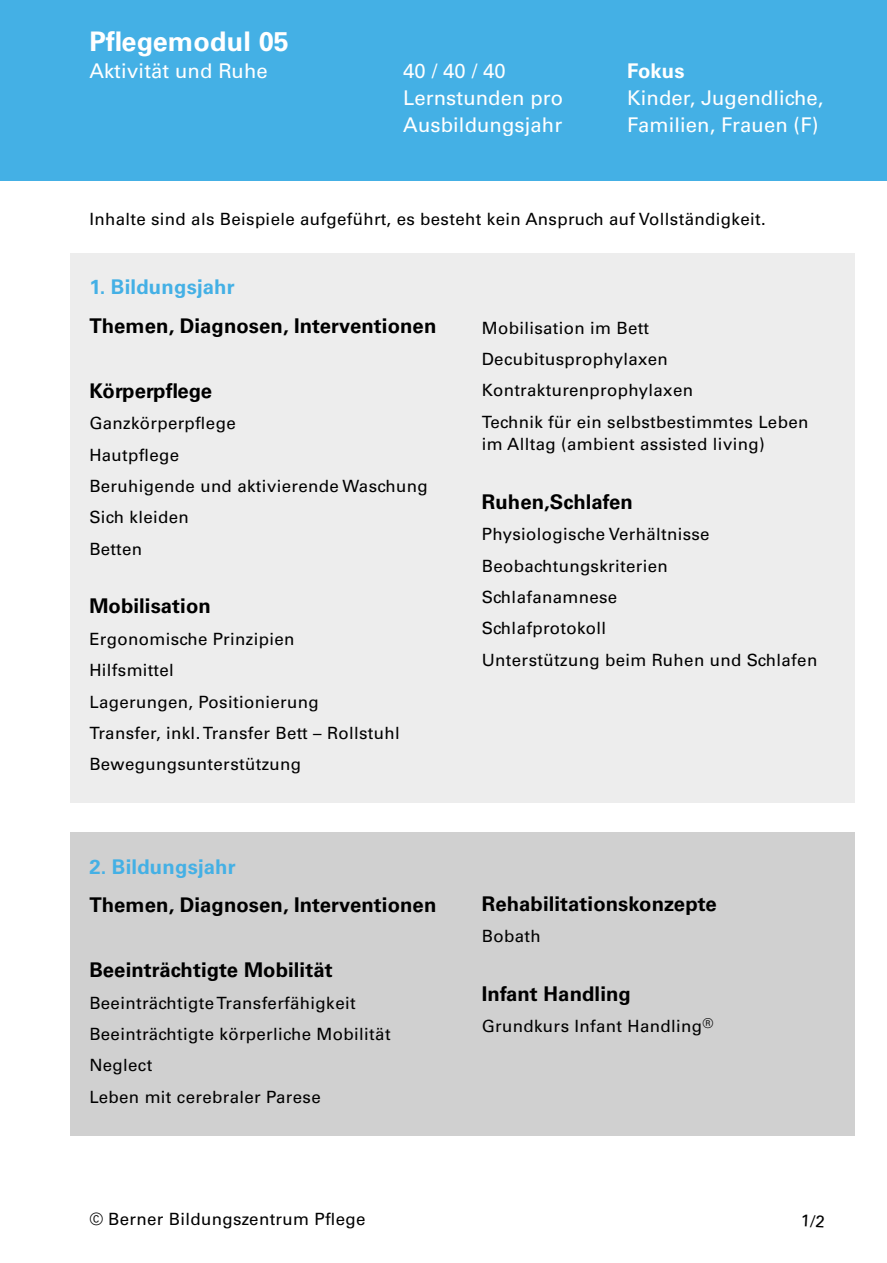
<style>
.page{position:relative;width:887px;height:1263px;background:#fff}
.page>*{position:absolute;margin:0;border:0;box-sizing:border-box;transform-origin:0 0}
.t1{font:700 27px "Univers LT Std";letter-spacing:.005em;color:#fff}
.t2{font:700 20.25px "Univers LT Std";letter-spacing:.005em;color:#000}
.t3{font:20.25px/27px "Univers LT Std";letter-spacing:.005em;color:#fff}
.t4{font:700 20.25px "Univers LT Std";letter-spacing:.01em;color:#44b0e5}
.t5{font:700 20.25px "Univers LT Std";letter-spacing:.005em;color:#fff}
.t6{font:16.88px/31.3px "Univers LT Std";letter-spacing:.02em;color:#000}
</style>
<div class="page">
<div style="left:0;top:0;width:887px;height:180px;background:#44b0e5"></div>
<div style="left:70px;top:253px;width:785px;height:549px;background:#ededed"></div>
<div style="left:70px;top:832px;width:785px;height:303px;background:#d0d0d0"></div>
<h1 class="t1" style="left:89px;top:26px;width:201px">Pflegemodul 05</h1>
<p class="t3" style="left:89px;top:58px;width:180px">Aktivität und Ruhe</p>
<p class="t3" style="left:403px;top:58px;width:161px">40 / 40 / 40<br>Lernstunden pro<br>Ausbildungsjahr</p>
<p class="t5" style="left:627px;top:59px;width:59px">Fokus</p>
<p class="t3" style="left:627px;top:85px;width:198px">Kinder, Jugendliche,<br>Familien, Frauen (F)</p>
<p class="t6" style="left:89px;top:203px;width:678px">Inhalte sind als Beispiele aufgeführt, es besteht kein Anspruch auf Vollständigkeit.</p>
<p class="t4" style="left:89px;top:275px;width:147px">1. Bildungsjahr</p>
<p class="t2" style="left:89px;top:314px;width:348px">Themen, Diagnosen, Interventionen</p>
<p class="t2" style="left:89px;top:379px;width:124px">Körperpflege</p>
<p class="t6" style="left:89px;top:408px;width:340px">Ganzkörperpflege<br>Hautpflege<br>Beruhigende und aktivierende Waschung<br>Sich kleiden<br>Betten</p>
<p class="t2" style="left:89px;top:594px;width:123px">Mobilisation</p>
<p class="t6" style="left:89px;top:623px;width:312px">Ergonomische Prinzipien<br>Hilfsmittel<br>Lagerungen, Positionierung<br>Transfer, inkl. Transfer Bett – Rollstuhl<br>Bewegungsunterstützung</p>
<p class="t4" style="left:89px;top:855px;width:148px">2. Bildungsjahr</p>
<p class="t2" style="left:89px;top:893px;width:348px">Themen, Diagnosen, Interventionen</p>
<p class="t2" style="left:89px;top:958px;width:245px">Beeinträchtigte Mobilität</p>
<p class="t6" style="left:89px;top:987px;width:303px">Beeinträchtigte Transferfähigkeit<br>Beeinträchtigte körperliche Mobilität<br>Neglect<br>Leben mit cerebraler Parese</p>
<p class="t6" style="left:89px;top:1203px;width:278px">© Berner Bildungszentrum Pflege</p>
<p class="t6" style="left:482px;top:312px;width:328px">Mobilisation im Bett<br>Decubitusprophylaxen<br>Kontrakturenprophylaxen<br>Technik für ein selbstbestimmtes Leben</p>
<p class="t6" style="left:482px;top:429px;width:284px">im Alltag (ambient assisted living)</p>
<p class="t2" style="left:482px;top:490px;width:152px">Ruhen,Schlafen</p>
<p class="t6" style="left:482px;top:519px;width:337px">Physiologische Verhältnisse<br>Beobachtungskriterien<br>Schlafanamnese<br>Schlafprotokoll<br>Unterstützung beim Ruhen und Schlafen</p>
<p class="t2" style="left:482px;top:892px;width:236px">Rehabilitationskonzepte</p>
<p class="t6" style="left:482px;top:921px;width:60px">Bobath</p>
<p class="t2" style="left:482px;top:982px;width:151px">Infant Handling</p>
<p class="t6" style="left:482px;top:1011px;width:233px">Grundkurs Infant Handling<sup>®</sup></p>
</div>
